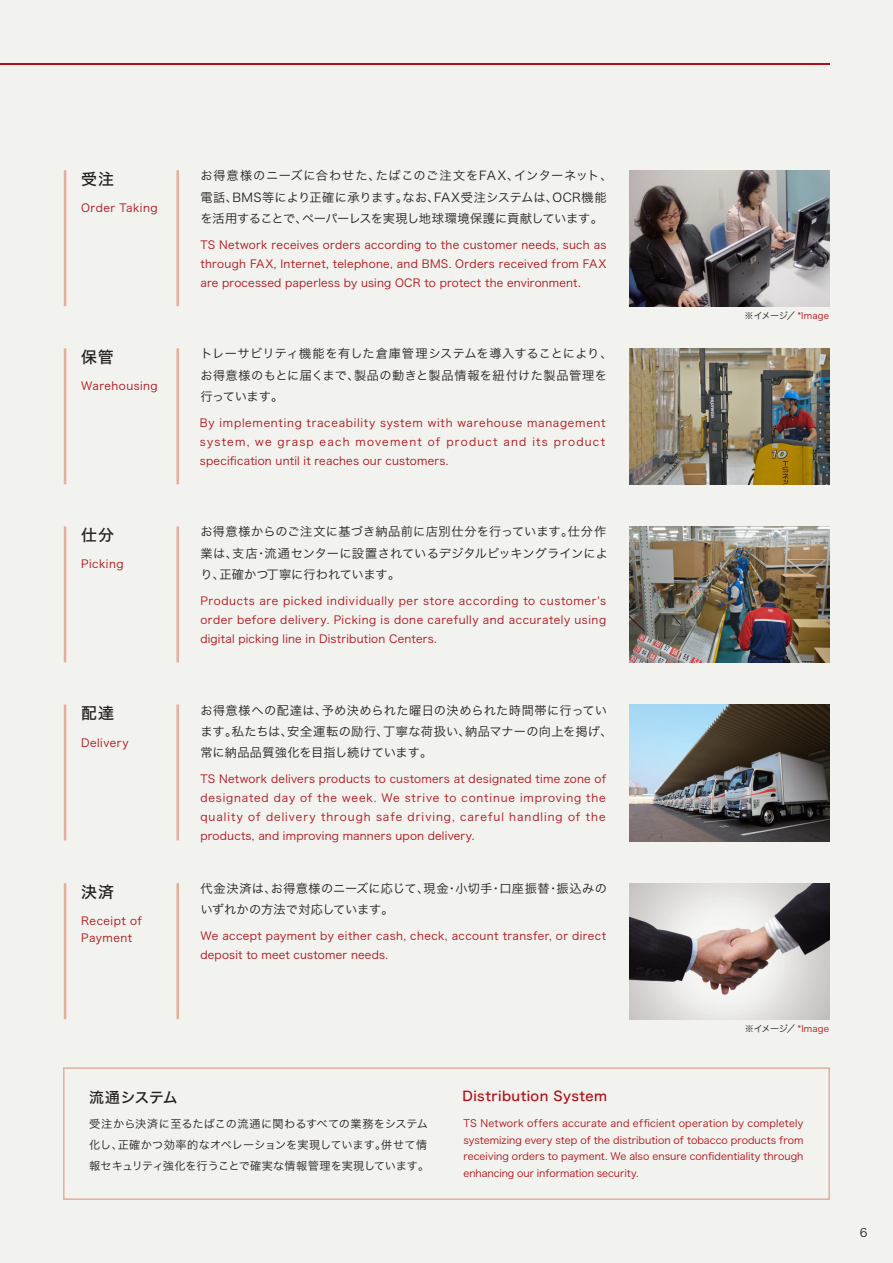
<style>
.page{position:relative;width:893px;height:1263px;background:#f2f2ee}
.page>*{position:absolute;margin:0;border:0;box-sizing:border-box;transform-origin:0 0}
.t1{font:15.9px "Hira Kaku Std N W5";letter-spacing:.065em;color:#231f20}
.t2{font:14.85px "Hira Kaku Std N W5";letter-spacing:-.02em;color:#231f20}
.t3{font:13.35px "Hira Kaku Std N W5";letter-spacing:.035em;color:#b00d15}
.t4{font:12.15px/21.3px "Hira Kaku Std N W3";letter-spacing:.02em;color:#231f20}
.t5{font:11.7px "Hira Kaku Std N W3";color:#231f20}
.t6{font:11.1px/19.2px "Hira Kaku Std N W3";letter-spacing:.02em;color:#b00d15;text-align:justify}
.t7{font:11.1px/21.3px "Hira Kaku Std N W3";letter-spacing:.005em;color:#231f20}
.t8{font:11.1px/17px "Hira Kaku Std N W3";letter-spacing:.04em;color:#b00d15}
.t9{font:11.1px "Hira Kaku Std N W3";letter-spacing:.045em;color:#b00d15}
.t10{font:10.05px/16.5px "Hira Kaku Std N W3";letter-spacing:-.005em;color:#b00d15;text-align:justify}
.t11{font:9px "Hira Kaku Std N W3";letter-spacing:.02em;color:#231f20}
.s1{color:#b00d15}
</style>
<div class="page">
<hr style="left:0;top:64px;width:829px;height:1px;background:#b00d15">
<div style="left:63px;top:1067px;width:767px;height:133px;border:2px solid #e5af9a"></div>
<hr style="left:176px;top:170px;width:3px;height:136px;background:#e5af9a">
<hr style="left:64px;top:170px;width:2px;height:136px;background:#e5af9a">
<hr style="left:176px;top:348px;width:3px;height:136px;background:#e5af9a">
<hr style="left:64px;top:348px;width:2px;height:136px;background:#e5af9a">
<img style="left:629px;top:170px;width:200px;height:136px">
<img style="left:629px;top:526px;width:200px;height:136px">
<img style="left:629px;top:348px;width:200px;height:136px">
<img style="left:629px;top:705px;width:200px;height:136px">
<hr style="left:176px;top:526px;width:3px;height:136px;background:#e5af9a">
<hr style="left:64px;top:526px;width:2px;height:136px;background:#e5af9a">
<hr style="left:176px;top:704px;width:3px;height:136px;background:#e5af9a">
<hr style="left:64px;top:704px;width:2px;height:136px;background:#e5af9a">
<img style="left:629px;top:884px;width:200px;height:136px">
<hr style="left:176px;top:883px;width:3px;height:136px;background:#e5af9a">
<hr style="left:64px;top:883px;width:2px;height:136px;background:#e5af9a">
<p class="t1" style="left:81px;top:167px;width:34px">受注</p>
<p class="t8" style="left:81px;top:199px;width:78px">Order Taking</p>
<p class="t1" style="left:81px;top:345px;width:34px">保管</p>
<p class="t8" style="left:81px;top:378px;width:78px">Warehousing</p>
<p class="t1" style="left:81px;top:523px;width:35px">仕分</p>
<p class="t8" style="left:81px;top:556px;width:44px">Picking</p>
<p class="t1" style="left:81px;top:701px;width:34px">配達</p>
<p class="t9" style="left:81px;top:734px;width:49px">Delivery</p>
<p class="t1" style="left:81px;top:880px;width:34px">決済</p>
<p class="t8" style="left:81px;top:912px;width:62px">Receipt of<br>Payment</p>
<p class="t4" style="left:200px;top:165px;width:414px">お得意様のニーズに合わせた、たばこのご注文をFAX、インターネット、電話、BMS等により正確に承ります。なお、FAX受注システムは、OCR機能を活用することで、ペーパーレスを実現し地球環境保護に貢献しています。</p>
<p class="t6" style="left:200px;top:235px;width:407px">TS Network receives orders according to the customer needs, such as through FAX, Internet, telephone, and BMS. Orders received from FAX are processed paperless by using OCR to protect the environment.</p>
<p class="t4" style="left:200px;top:343px;width:414px">トレーサビリティ機能を有した倉庫管理システムを導入することにより、お得意様のもとに届くまで、製品の動きと製品情報を紐付けた製品管理を行っています。</p>
<p class="t6" style="left:200px;top:413px;width:407px">By implementing traceability system with warehouse management system, we grasp each movement of product and its product specification until it reaches our customers.</p>
<p class="t4" style="left:200px;top:521px;width:409px">お得意様からのご注文に基づき納品前に店別仕分を行っています。仕分作業は、支店・流通センターに設置されているデジタルピッキングラインにより、正確かつ丁寧に行われています。</p>
<p class="t6" style="left:200px;top:591px;width:407px">Products are picked individually per store according to customer's order before delivery. Picking is done carefully and accurately using digital picking line in Distribution Centers.</p>
<p class="t4" style="left:200px;top:699px;width:414px">お得意様への配達は、予め決められた曜日の決められた時間帯に行っています。私たちは、安全運転の励行、丁寧な荷扱い、納品マナーの向上を掲げ、常に納品品質強化を目指し続けています。</p>
<p class="t6" style="left:200px;top:769px;width:408px">TS Network delivers products to customers at designated time zone of designated day of the week. We strive to continue improving the quality of delivery through safe driving, careful handling of the products, and improving manners upon delivery.</p>
<p class="t4" style="left:200px;top:878px;width:408px">代金決済は、お得意様のニーズに応じて、現金・小切手・口座振替・振込みのいずれかの方法で対応しています。</p>
<p class="t6" style="left:200px;top:926px;width:407px">We accept payment by either cash, check, account transfer, or direct deposit to meet customer needs.</p>
<p class="t11" style="left:745px;top:309px;width:86px">※イメージ／ <span class="s1">*Image</span></p>
<p class="t11" style="left:745px;top:1022px;width:86px">※イメージ／ <span class="s1">*Image</span></p>
<p class="t2" style="left:89px;top:1086px;width:90px">流通システム</p>
<p class="t7" style="left:89px;top:1113px;width:342px">受注から決済に至るたばこの流通に関わるすべての業務をシステム化し、正確かつ効率的なオペレーションを実現しています。併せて情報セキュリティ強化を行うことで確実な情報管理を実現しています。</p>
<p class="t3" style="left:463px;top:1086px;width:146px">Distribution System</p>
<p class="t10" style="left:463px;top:1115px;width:342px">TS Network offers accurate and efficient operation by completely systemizing every step of the distribution of tobacco products from receiving orders to payment. We also ensure confidentiality through enhancing our information security.</p>
<p class="t5" style="left:860px;top:1224px;width:9px">6</p>
</div>
